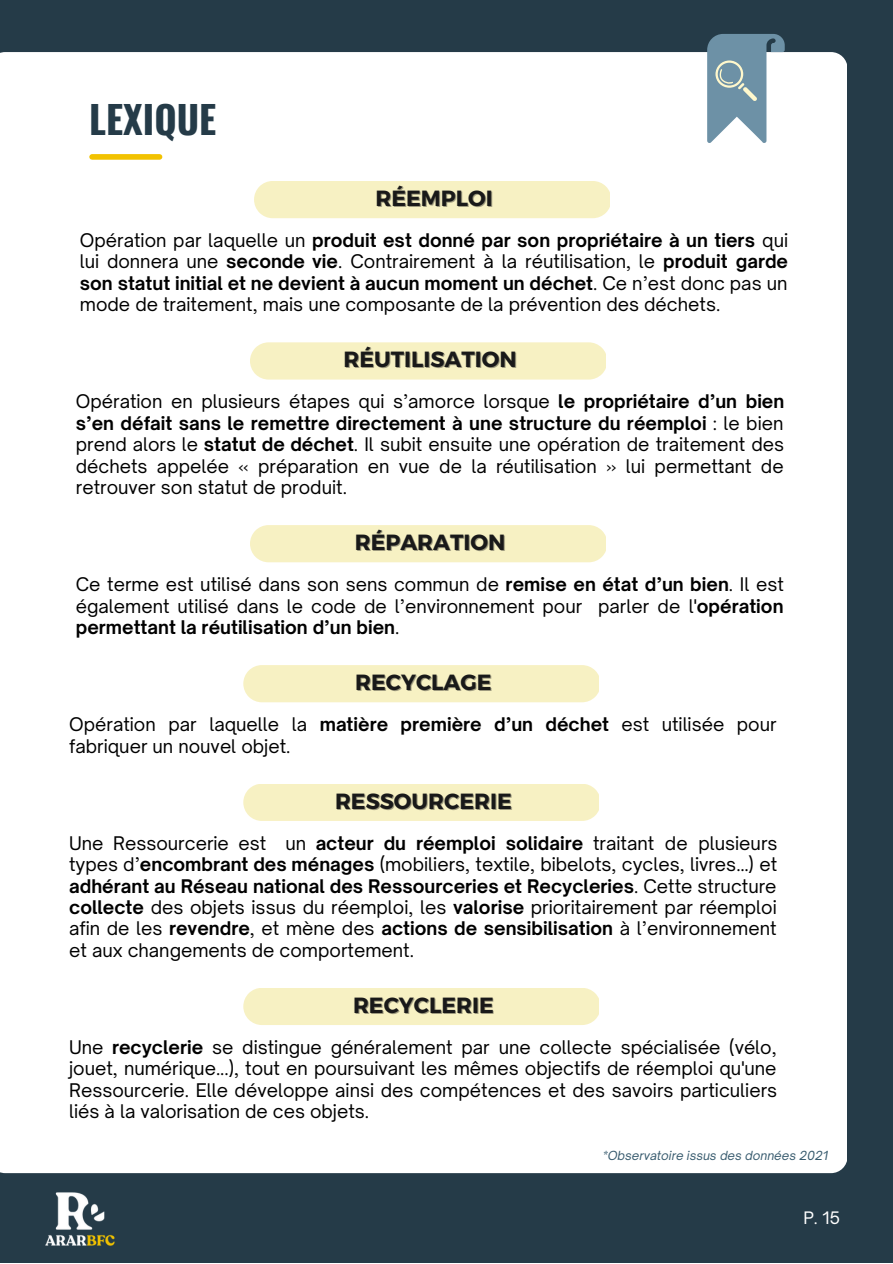
<style>
.page{position:relative;width:893px;height:1264px;background:#fff}
.page>*{position:absolute;margin:0;border:0;box-sizing:border-box;transform-origin:0 0}
.t1{font:700 38.1px "Oswald";color:#253b48}
.t2{font:700 21.9px "Montserrat";color:#191919}
.t3{font:18px/21.3px "Open Sauce One";color:#000;text-align:justify}
.t4{font:16.5px "Open Sauce One";color:#fff}
.t5{font:italic 12px "Open Sauce One";color:#385b6e}
.s1{font-weight:700}
</style>
<div class="page">
<div style="left:0;top:0;width:892px;height:1262px;background:#253b48"></div>
<div style="left:0;top:52px;width:846px;height:1121px;background:#fff"></div>
<img style="left:45px;top:1192px;width:70px;height:54px">
<div style="left:254px;top:181px;width:355px;height:37px;background:#f7f1c3"></div>
<div style="left:250px;top:342px;width:355px;height:37px;background:#f7f1c3"></div>
<div style="left:250px;top:525px;width:355px;height:37px;background:#f7f1c3"></div>
<div style="left:243px;top:665px;width:356px;height:37px;background:#f7f1c3"></div>
<div style="left:243px;top:783px;width:356px;height:38px;background:#f7f1c3"></div>
<div style="left:243px;top:987px;width:356px;height:38px;background:#f7f1c3"></div>
<div style="left:92px;top:154px;width:67px;height:6px;background:#f2c200"></div>
<svg style="left:707px;top:34px;width:77px;height:109px;background:#99b1be"></svg>
<h1 class="t1" style="left:89px;top:89px;width:128px">LEXIQUE</h1>
<p class="t2" style="left:375px;top:184px;width:119px">RÉEMPLOI</p>
<p class="t3" style="left:80px;top:229px;width:709px">Opération par laquelle un <span class="s1">produit est donné par son propriétaire à un tiers</span> qui lui donnera une <span class="s1">seconde vie</span>. Contrairement à la réutilisation, le <span class="s1">produit garde son statut initial et ne devient à aucun moment un déchet</span>. Ce n’est donc pas un mode de traitement, mais une composante de la prévention des déchets.</p>
<p class="t2" style="left:343px;top:345px;width:175px">RÉUTILISATION</p>
<p class="t3" style="left:76px;top:391px;width:710px">Opération en plusieurs étapes qui s’amorce lorsque <span class="s1">le propriétaire d’un bien s’en défait sans le remettre directement à une structure du réemploi</span> : le bien prend alors le <span class="s1">statut de déchet</span>. Il subit ensuite une opération de traitement des déchets appelée « préparation en vue de la réutilisation » lui permettant de retrouver son statut de produit.</p>
<p class="t2" style="left:355px;top:528px;width:152px">RÉPARATION</p>
<p class="t3" style="left:76px;top:573px;width:709px">Ce terme est utilisé dans son sens commun de <span class="s1">remise en état d’un bien</span>. Il est également utilisé dans le code de l’environnement pour parler de l'<span class="s1">opération permettant la réutilisation d’un bien</span>.</p>
<p class="t2" style="left:355px;top:668px;width:138px">RECYCLAGE</p>
<p class="t3" style="left:69px;top:713px;width:709px">Opération par laquelle la <span class="s1">matière première d’un déchet</span> est utilisée pour fabriquer un nouvel objet.</p>
<p class="t2" style="left:335px;top:786px;width:178px">RESSOURCERIE</p>
<p class="t3" style="left:69px;top:832px;width:709px">Une Ressourcerie est un <span class="s1">acteur du réemploi solidaire</span> traitant de plusieurs types d’<span class="s1">encombrant des ménages</span> (mobiliers, textile, bibelots, cycles, livres…) et <span class="s1">adhérant au Réseau national des Ressourceries et Recycleries</span>. Cette structure <span class="s1">collecte</span> des objets issus du réemploi, les <span class="s1">valorise</span> prioritairement par réemploi afin de les <span class="s1">revendre</span>, et mène des <span class="s1">actions de sensibilisation</span> à l’environnement et aux changements de comportement.</p>
<p class="t2" style="left:353px;top:990px;width:142px">RECYCLERIE</p>
<p class="t3" style="left:69px;top:1036px;width:709px">Une <span class="s1">recyclerie</span> se distingue généralement par une collecte spécialisée (vélo, jouet, numérique...), tout en poursuivant les mêmes objectifs de réemploi qu'une Ressourcerie. Elle développe ainsi des compétences et des savoirs particuliers liés à la valorisation de ces objets.</p>
<p class="t5" style="left:603px;top:1147px;width:226px">*Observatoire issus des données 2021</p>
<p class="t4" style="left:803px;top:1207px;width:38px">P. 15</p>
</div>
